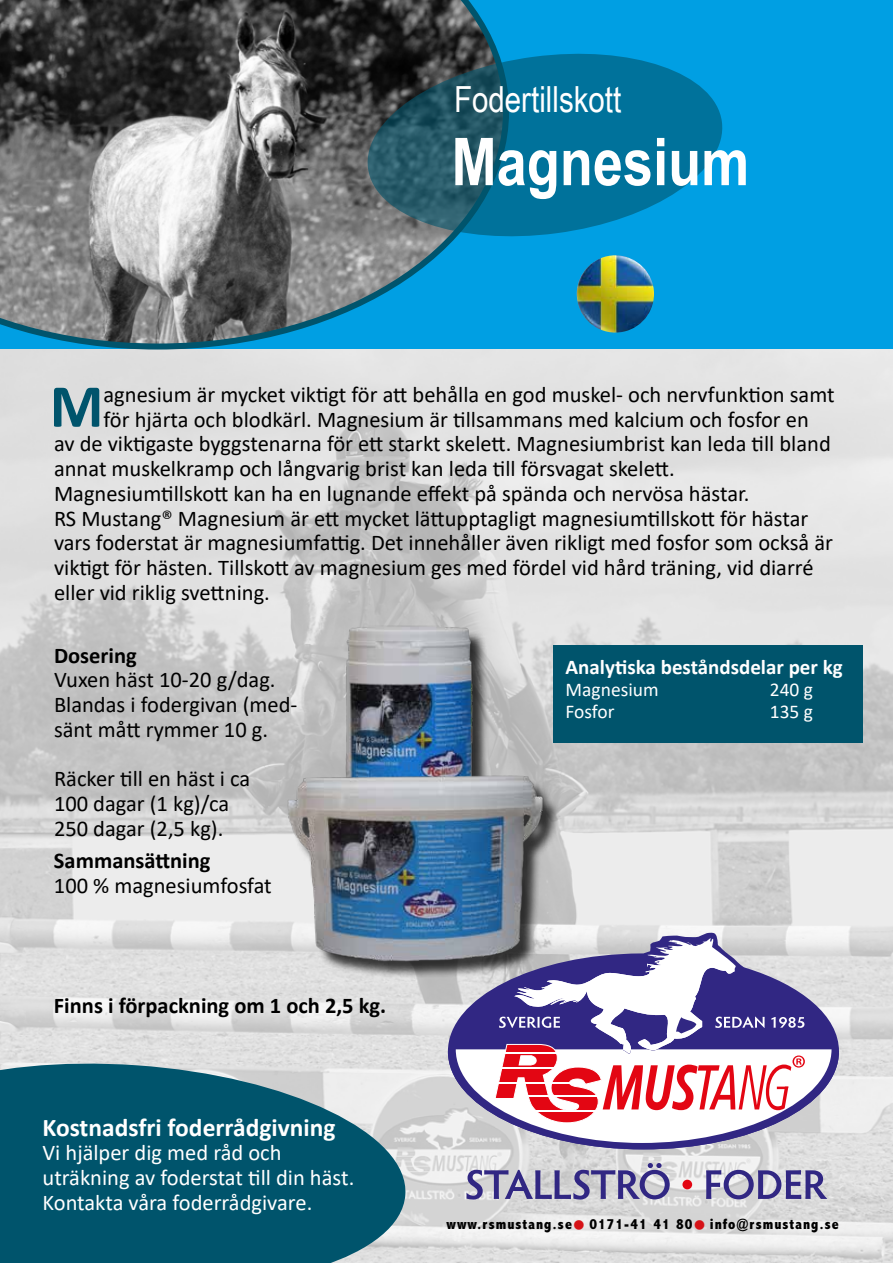
<style>
.page{position:relative;width:893px;height:1263px;background:#fff}
.page>*{position:absolute;margin:0;border:0;box-sizing:border-box;transform-origin:0 0}
.t1{font:700 66px "Arial Narrow";color:#fff}
.t2{font:700 61.5px "Calibri";color:#00546c}
.t3{font:36px "Arial Narrow";color:#fff}
.t4{font:700 25.5px "Calibri";color:#fff}
.t5{font:22.5px/24.8px "Calibri";color:#000}
.t6{font:22.5px/24.8px "Calibri";color:#fff}
.t7{font:700 22.5px "Calibri";color:#000}
.t8{font:700 21px "Calibri";color:#fff}
.t9{font:19.5px "Calibri";color:#fff}
.t10{font:800 condensed 15px "Abadi MT Pro";letter-spacing:.065em;color:#000}
.s1{color:#d61217}
</style>
<div class="page">
<img style="left:0;top:349px;width:893px;height:914px">
<svg style="left:0;top:1055px;width:410px;height:208px;fill:#00546c"></svg>
<svg style="left:466px;top:1163px;width:204px;height:36px"></svg>
<div style="left:682px;top:1180px;width:10px;height:9px;background:#e30613;border-radius:50%"></div>
<svg style="left:706px;top:1170px;width:121px;height:29px"></svg>
<svg style="left:448px;top:938px;width:391px;height:211px"></svg>
<div style="left:0;top:0;width:893px;height:349px;background:#009fe3"></div>
<img style="left:577px;top:255px;width:77px;height:78px;border-radius:39px">
<svg style="left:0;top:0;width:495px;height:349px"></svg>
<svg style="left:362px;top:44px;width:361px;height:202px;fill:#00729b"></svg>
<div style="left:553px;top:646px;width:310px;height:97px;background:#00546c"></div>
<div style="left:291px;top:630px;width:270px;height:349px;background:#000;opacity:.75"></div>
<img style="left:332px;top:615px;width:150px;height:133px">
<img style="left:272px;top:748px;width:305px;height:230px">
<h3 class="t3" style="left:454px;top:73px;width:169px">Fodertillskott</h3>
<h1 class="t1" style="left:452px;top:112px;width:299px">Magnesium</h1>
<h2 class="t2" style="left:50px;top:363px;width:55px">M</h2>
<p class="t5" style="left:104px;top:381px;width:733px">agnesium är mycket viktigt för att behålla en god muskel- och nervfunktion samt</p>
<p class="t5" style="left:104px;top:406px;width:707px">för hjärta och blodkärl. Magnesium är tillsammans med kalcium och fosfor en</p>
<p class="t5" style="left:54px;top:431px;width:778px">av de viktigaste byggstenarna för ett starkt skelett. Magnesiumbrist kan leda till bland</p>
<p class="t5" style="left:54px;top:456px;width:622px">annat muskelkramp och långvarig brist kan leda till försvagat skelett.</p>
<p class="t5" style="left:54px;top:480px;width:697px">Magnesiumtillskott kan ha en lugnande effekt på spända och nervösa hästar.</p>
<p class="t5" style="left:54px;top:505px;width:756px">RS Mustang® Magnesium är ett mycket lättupptagligt magnesiumtillskott för hästar</p>
<p class="t5" style="left:54px;top:530px;width:781px">vars foderstat är magnesiumfattig. Det innehåller även rikligt med fosfor som också är</p>
<p class="t5" style="left:54px;top:555px;width:761px">viktigt för hästen. Tillskott av magnesium ges med fördel vid hård träning, vid diarré</p>
<p class="t5" style="left:54px;top:579px;width:217px">eller vid riklig svettning.</p>
<p class="t7" style="left:54px;top:639px;width:84px">Dosering</p>
<p class="t5" style="left:54px;top:667px;width:245px">Vuxen häst 10-20 g/dag.<br>Blandas i fodergivan (med&shy;sänt mått rymmer 10 g.</p>
<p class="t5" style="left:54px;top:766px;width:198px">Räcker till en häst i ca<br>100 dagar (1 kg)/ca<br>250 dagar (2,5 kg).</p>
<p class="t7" style="left:54px;top:845px;width:158px">Sammansättning</p>
<p class="t5" style="left:54px;top:873px;width:219px">100 % magnesiumfosfat</p>
<p class="t7" style="left:54px;top:990px;width:334px">Finns i förpackning om 1 och 2,5 kg.</p>
<p class="t4" style="left:43px;top:1109px;width:294px">Kostnadsfri foderrådgivning</p>
<p class="t6" style="left:43px;top:1140px;width:313px">Vi hjälper dig med råd och uträkning av foderstat till din häst.<br>Kontakta våra foderrådgivare.</p>
<p class="t8" style="left:566px;top:652px;width:279px">Analytiska beståndsdelar per kg</p>
<p class="t9" style="left:566px;top:676px;width:95px">Magnesium</p>
<p class="t9" style="left:770px;top:676px;width:45px">240 g</p>
<p class="t9" style="left:566px;top:698px;width:51px">Fosfor</p>
<p class="t9" style="left:770px;top:698px;width:45px">135 g</p>
<p class="t10" style="left:446px;top:1216px;width:394px">www.rsmustang.se<span class="s1">●</span> 0171-41 41 80<span class="s1">●</span> info@rsmustang.se</p>
</div>
